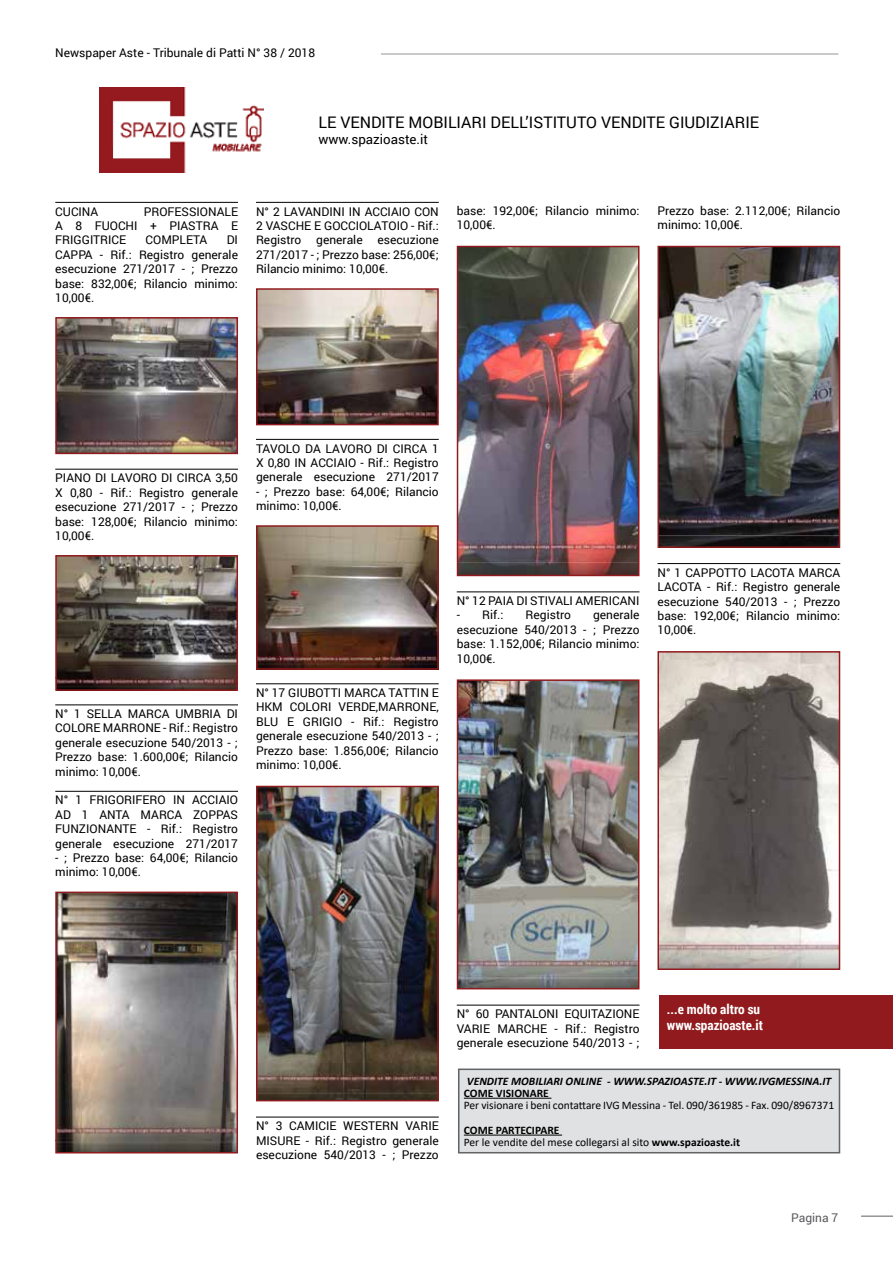
<style>
.page{position:relative;width:893px;height:1263px;background:#fff}
.page>*{position:absolute;margin:0;border:0;box-sizing:border-box;transform-origin:0 0}
.t1{font:15.9px "Roboto";color:#000}
.t2{font:700 13.5px/16.2px "Roboto Condensed";color:#fff}
.t3{font:13.35px "Roboto";color:#000}
.t4{font:12px/14.4px "Roboto";color:#000;text-align:justify}
.t5{font:12px "Roboto";color:#58595b}
.t6{font:11.55px/12.3px "Calibri";color:#000}
.t7{font:italic 700 11.55px "Calibri";color:#000}
.t8{font:700 11.55px "Calibri";color:#000}
.s1{font-weight:700}
</style>
<div class="page">
<hr style="left:381px;top:54px;width:457px;height:1px;background:#939598">
<hr style="left:861px;top:1215px;width:32px;height:2px;background:#939598">
<hr style="left:55px;top:202px;width:183px;height:1px;background:#000">
<hr style="left:55px;top:469px;width:183px;height:1px;background:#000">
<hr style="left:55px;top:704px;width:183px;height:1px;background:#000">
<hr style="left:55px;top:791px;width:183px;height:1px;background:#000">
<img style="left:57px;top:319px;width:179px;height:133px">
<div style="left:55px;top:317px;width:183px;height:137px;border:1px solid #901a1d"></div>
<img style="left:57px;top:557px;width:179px;height:132px">
<div style="left:55px;top:555px;width:183px;height:136px;border:1px solid #901a1d"></div>
<img style="left:57px;top:893px;width:179px;height:258px">
<div style="left:55px;top:891px;width:183px;height:262px;border:1px solid #901a1d"></div>
<hr style="left:256px;top:202px;width:183px;height:1px;background:#000">
<hr style="left:256px;top:439px;width:183px;height:1px;background:#000">
<hr style="left:256px;top:683px;width:183px;height:1px;background:#000">
<hr style="left:256px;top:1117px;width:183px;height:1px;background:#000">
<img style="left:258px;top:290px;width:179px;height:133px">
<div style="left:256px;top:288px;width:183px;height:137px;border:1px solid #901a1d"></div>
<img style="left:258px;top:527px;width:179px;height:141px">
<div style="left:256px;top:525px;width:183px;height:145px;border:1px solid #901a1d"></div>
<img style="left:258px;top:788px;width:179px;height:311px">
<div style="left:256px;top:786px;width:183px;height:315px;border:1px solid #901a1d"></div>
<hr style="left:457px;top:591px;width:182px;height:1px;background:#000">
<hr style="left:457px;top:1005px;width:182px;height:1px;background:#000">
<img style="left:459px;top:248px;width:178px;height:326px">
<div style="left:457px;top:246px;width:182px;height:330px;border:1px solid #901a1d"></div>
<img style="left:459px;top:681px;width:178px;height:306px">
<div style="left:457px;top:679px;width:182px;height:310px;border:1px solid #901a1d"></div>
<hr style="left:657px;top:563px;width:183px;height:1px;background:#000">
<img style="left:659px;top:248px;width:179px;height:298px">
<div style="left:657px;top:246px;width:183px;height:302px;border:1px solid #901a1d"></div>
<img style="left:659px;top:653px;width:179px;height:315px">
<div style="left:657px;top:651px;width:183px;height:319px;border:1px solid #901a1d"></div>
<img style="left:99px;top:87px;width:164px;height:85px">
<div style="left:459px;top:1069px;width:380px;height:84px;background:#e0e1e2"></div>
<hr style="left:464px;top:1098px;width:87px;height:1px;background:#000">
<hr style="left:464px;top:1135px;width:98px;height:1px;background:#000">
<div style="left:458px;top:1068px;width:382px;height:85px;border:2px solid #636466"></div>
<div style="left:659px;top:995px;width:234px;height:54px;background:#901a1d"></div>
<p class="t4" style="left:55px;top:45px;width:261px">Newspaper Aste - Tribunale di Patti N° 38 / 2018</p>
<h1 class="t1" style="left:318px;top:112px;width:442px">LE VENDITE MOBILIARI DELL’ISTITUTO VENDITE GIUDIZIARIE</h1>
<p class="t3" style="left:318px;top:130px;width:111px">www.spazioaste.it</p>
<p class="t4" style="left:55px;top:204px;width:184px;text-indent:88px">PROFESSIONALE A 8 FUOCHI + PIASTRA E FRIGGITRICE</p>
<p class="t4" style="left:55px;top:204px;width:45px">CUCINA</p>
<p class="t4" style="left:146px;top:232px;width:63px">COMPLETA</p>
<p class="t4" style="left:55px;top:232px;width:184px;text-indent:171px">DI CAPPA - Rif.: Registro generale esecuzione 271/2017 - ; Prezzo base: 832,00€; Rilancio minimo:<br>10,00€.</p>
<p class="t4" style="left:256px;top:204px;width:184px">N° 2 LAVANDINI IN ACCIAIO CON 2 VASCHE E GOCCIOLATOIO - Rif.:<br>Registro generale esecuzione 271/2017 - ; Prezzo base: 256,00€; Rilancio minimo: 10,00€.</p>
<p class="t4" style="left:457px;top:203px;width:184px">base: 192,00€; Rilancio minimo:<br>10,00€.</p>
<p class="t4" style="left:657px;top:203px;width:184px">Prezzo base: 2.112,00€; Rilancio minimo: 10,00€.</p>
<p class="t4" style="left:55px;top:470px;width:184px">PIANO DI LAVORO DI CIRCA 3,50<br>X 0,80 - Rif.: Registro generale esecuzione 271/2017 - ; Prezzo base: 128,00€; Rilancio minimo:<br>10,00€.</p>
<p class="t4" style="left:256px;top:441px;width:184px">TAVOLO DA LAVORO DI CIRCA 1<br>X 0,80 IN ACCIAIO - Rif.: Registro generale esecuzione 271/2017</p>
<p class="t4" style="left:256px;top:484px;width:184px">- ; Prezzo base: 64,00€; Rilancio minimo: 10,00€.</p>
<p class="t4" style="left:55px;top:706px;width:184px">N° 1 SELLA MARCA UMBRIA DI COLORE MARRONE - Rif.: Registro generale esecuzione 540/2013 - ; Prezzo base: 1.600,00€; Rilancio minimo: 10,00€.</p>
<p class="t4" style="left:55px;top:792px;width:184px">N° 1 FRIGORIFERO IN ACCIAIO AD 1 ANTA MARCA ZOPPAS FUNZIONANTE - Rif.: Registro generale esecuzione 271/2017</p>
<p class="t4" style="left:55px;top:850px;width:184px">- ; Prezzo base: 64,00€; Rilancio minimo: 10,00€.</p>
<p class="t4" style="left:256px;top:685px;width:184px">N° 17 GIUBOTTI MARCA TATTIN E HKM COLORI VERDE,MARRONE, BLU E GRIGIO - Rif.: Registro generale esecuzione 540/2013 - ; Prezzo base: 1.856,00€; Rilancio minimo: 10,00€.</p>
<p class="t4" style="left:457px;top:593px;width:184px">N° 12 PAIA DI STIVALI AMERICANI</p>
<p class="t4" style="left:457px;top:607px;width:48px">- Rif.:</p>
<p class="t4" style="left:526px;top:607px;width:47px">Registro</p>
<p class="t4" style="left:457px;top:607px;width:184px;text-indent:136px">generale esecuzione 540/2013 - ; Prezzo base: 1.152,00€; Rilancio minimo:<br>10,00€.</p>
<p class="t4" style="left:657px;top:565px;width:184px">N° 1 CAPPOTTO LACOTA MARCA LACOTA - Rif.: Registro generale esecuzione 540/2013 - ; Prezzo base: 192,00€; Rilancio minimo:<br>10,00€.</p>
<p class="t4" style="left:256px;top:1118px;width:184px">N° 3 CAMICIE WESTERN VARIE MISURE - Rif.: Registro generale esecuzione 540/2013 - ; Prezzo</p>
<p class="t4" style="left:457px;top:1006px;width:184px">N° 60 PANTALONI EQUITAZIONE VARIE MARCHE - Rif.: Registro generale esecuzione 540/2013 - ;</p>
<p class="t2" style="left:667px;top:1001px;width:98px">...e molto altro su www.spazioaste.it</p>
<p class="t7" style="left:467px;top:1072px;width:366px">VENDITE MOBILIARI ONLINE - WWW.SPAZIOASTE.IT - WWW.IVGMESSINA.IT</p>
<p class="t8" style="left:464px;top:1085px;width:87px">COME VISIONARE</p>
<p class="t6" style="left:464px;top:1099px;width:372px">Per visionare i beni contattare IVG Messina - Tel. 090/361985 - Fax. 090/8967371</p>
<p class="t6" style="left:464px;top:1123px;width:278px"><span class="s1">COME PARTECIPARE<br></span>Per le vendite del mese collegarsi al sito <span class="s1">www.spazioaste.it</span></p>
<p class="t5" style="left:791px;top:1209px;width:49px">Pagina 7</p>
</div>
